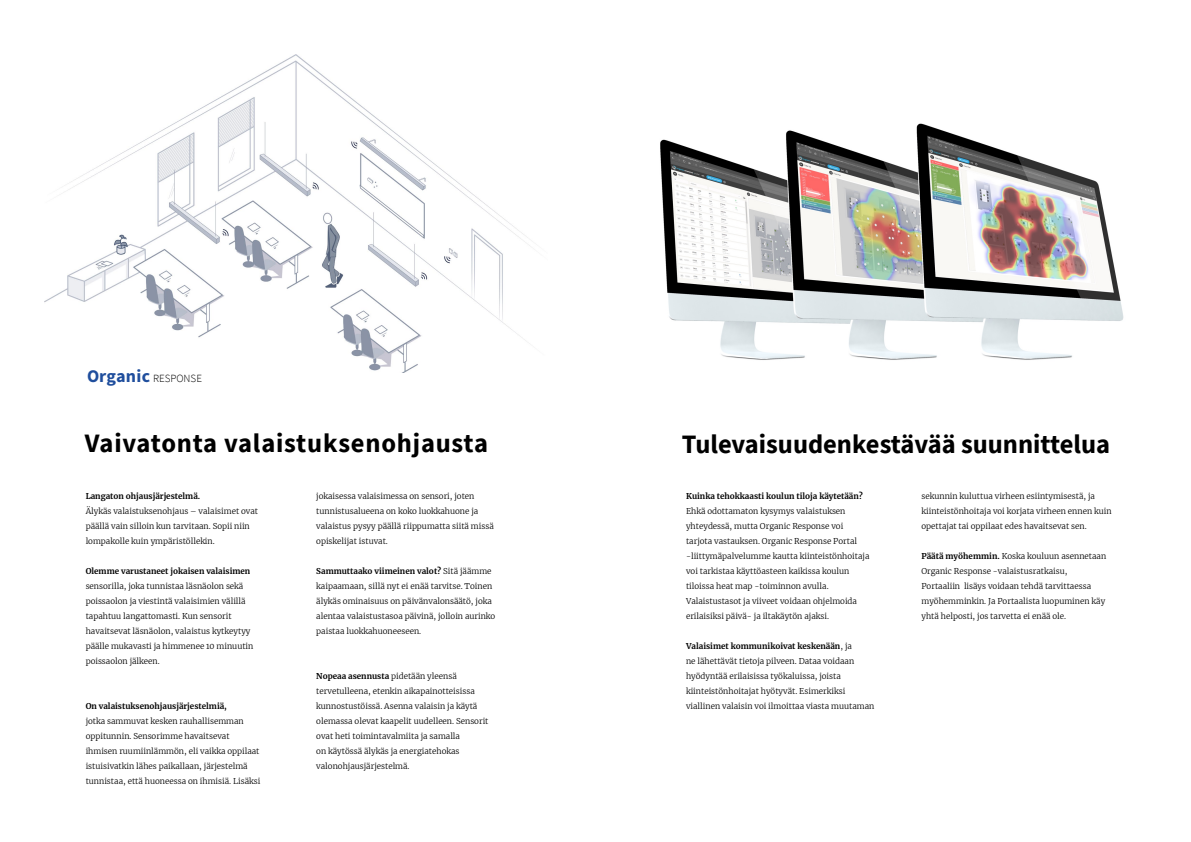
<style>
.page{position:relative;width:1191px;height:842px;background:#fff}
.page>*{position:absolute;margin:0;border:0;box-sizing:border-box;transform-origin:0 0}
.t1{font:700 26.5px "Source Sans Pro";color:#000}
.t2{font:700 26.5px "Source Sans Pro";letter-spacing:.03em;color:#000}
.t3{font:300 17.8px "Source Sans Pro";color:#000}
.t4{font:300 11px "Source Sans Pro";color:#000}
.t5{font:300 8px/15px "Merriweather";color:#000}
.t6{font:700 8px "Merriweather";color:#000}
.s1{font-weight:700;color:#1f4e9d}
.s2{font-weight:700}
</style>
<div class="page">
<img style="left:45px;top:54px;width:485px;height:319px">
<img style="left:660px;top:123px;width:464px;height:237px">
<h2 class="t3" style="left:25px;top:365px;width:126px">e-Sense <span class="s1">Organic</span></h2>
<h3 class="t4" style="left:153px;top:371px;width:50px">RESPONSE</h3>
<h1 class="t2" style="left:85px;top:425px;width:404px">Vaivatonta valaistuksenohjausta</h1>
<p class="t6" style="left:86px;top:491px;width:116px">Langaton ohjausjärjestelmä.</p>
<p class="t5" style="left:86px;top:503px;width:174px">Älykäs valaistuksenohjaus – valaisimet ovat päällä vain silloin kun tarvitaan. Sopii niin lompakolle kuin ympäristöllekin.</p>
<p class="t6" style="left:86px;top:566px;width:166px">Olemme varustaneet jokaisen valaisimen</p>
<p class="t5" style="left:86px;top:578px;width:169px">sensorilla, joka tunnistaa läsnäolon sekä poissaolon ja viestintä valaisimien välillä tapahtuu langattomasti. Kun sensorit havaitsevat läsnäolon, valaistus kytkeytyy päälle mukavasti ja himmenee 10 minuutin poissaolon jälkeen.</p>
<p class="t6" style="left:86px;top:701px;width:143px">On valaistuksenohjausjärjestelmiä,</p>
<p class="t5" style="left:86px;top:713px;width:176px">jotka sammuvat kesken rauhallisemman oppitunnin. Sensorimme havaitsevat ihmisen ruumiinlämmön, eli vaikka oppilaat istuisivatkin lähes paikallaan, järjestelmä tunnistaa, että huoneessa on ihmisiä. Lisäksi</p>
<p class="t5" style="left:316px;top:488px;width:179px">jokaisessa valaisimessa on sensori, joten tunnistusalueena on koko luokkahuone ja valaistus pysyy päällä riippumatta siitä missä opiskelijat istuvat.</p>
<p class="t5" style="left:316px;top:563px;width:181px"><span class="s2">Sammuttaako viimeinen valot?</span> Sitä jäämme kaipaamaan, sillä nyt ei enää tarvitse. Toinen älykäs ominaisuus on päivänvalonsäätö, joka alentaa valaistustasoa päivinä, jolloin aurinko paistaa luokkahuoneeseen.</p>
<p class="t5" style="left:316px;top:668px;width:174px"><span class="s2">Nopeaa asennusta</span> pidetään yleensä tervetulleena, etenkin aikapainotteisissa kunnostustöissä. Asenna valaisin ja käytä olemassa olevat kaapelit uudelleen. Sensorit ovat heti toimintavalmiita ja samalla<br>on käytössä älykäs ja energiatehokas valonohjausjärjestelmä.</p>
<h1 class="t1" style="left:681px;top:426px;width:430px">Tulevaisuudenkestävää suunnittelua</h1>
<p class="t6" style="left:686px;top:491px;width:178px">Kuinka tehokkaasti koulun tiloja käytetään?</p>
<p class="t5" style="left:686px;top:503px;width:185px">Ehkä odottamaton kysymys valaistuksen yhteydessä, mutta Organic Response voi tarjota vastauksen. Organic Response Portal -liittymäpalvelumme kautta kiinteistönhoitaja voi tarkistaa käyttöasteen kaikissa koulun tiloissa heat map -toiminnon avulla.<br>Valaistustasot ja viiveet voidaan ohjelmoida erilaisiksi päivä- ja iltakäytön ajaksi.</p>
<p class="t5" style="left:686px;top:638px;width:190px"><span class="s2">Valaisimet kommunikoivat keskenään</span>, ja<br>ne lähettävät tietoja pilveen. Dataa voidaan hyödyntää erilaisissa työkaluissa, joista kiinteistönhoitajat hyötyvät. Esimerkiksi viallinen valaisin voi ilmoittaa viasta muutaman</p>
<p class="t5" style="left:921px;top:488px;width:192px">sekunnin kuluttua virheen esiintymisestä, ja kiinteistönhoitaja voi korjata virheen ennen kuin opettajat tai oppilaat edes havaitsevat sen.</p>
<p class="t5" style="left:921px;top:548px;width:186px"><span class="s2">Päätä myöhemmin.</span> Koska kouluun asennetaan Organic Response -valaistusratkaisu, Portaaliin lisäys voidaan tehdä tarvittaessa myöhemminkin. Ja Portaalista luopuminen käy yhtä helposti, jos tarvetta ei enää ole.</p>
</div>
